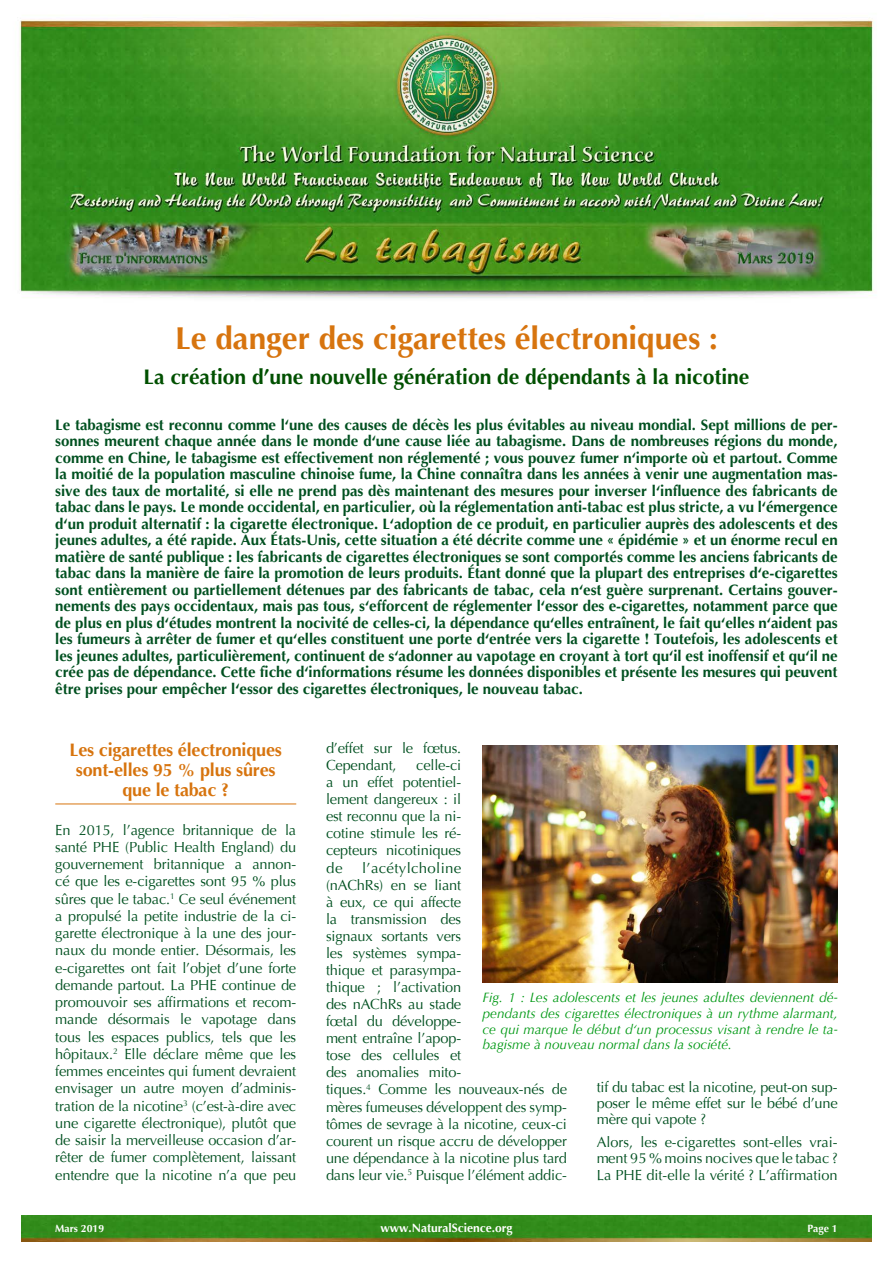
<style>
.page{position:relative;width:893px;height:1263px;background:#fff}
.page>*{position:absolute;margin:0;border:0;box-sizing:border-box;transform-origin:0 0}
.Titel{font:700 31.5px "Optima";color:#d7740e}
.Titel-2{font:700 21px "Optima";color:#005000}
.Titel_orange{font:700 18px/20.2px "Optima";letter-spacing:-.01em;color:#d7740e;text-align:center}
.Lauftext_grün{font:700 15px/16.5px "Optima";color:#005020;text-align:justify}
.Lauftext_grün-2{font:14.55px/17.1px "Optima";letter-spacing:-.01em;color:#005020;text-align:justify}
.t1{font:italic 13.5px/15.8px "Optima";color:#009914;text-align:justify}
.t2{font:700 12px "Optima";color:#fff}
.t3{font:700 10.5px "Optima";color:#fff}
</style>
<div class="page">
<img style="left:19px;top:18px;width:856px;height:965px">
<img style="left:21px;top:1215px;width:851px;height:27px">
<hr style="left:55px;top:804px;width:241px;height:1px;background:#d7740e">
<img style="left:482px;top:746px;width:356px;height:236px">
<p class="Titel" style="left:175px;top:318px;width:544px">Le danger des cigarettes électroniques :</p>
<p class="Titel-2" style="left:144px;top:364px;width:607px">La création d’une nouvelle génération de dépendants à la nicotine</p>
<p class="Lauftext_grün" style="left:55px;top:417px;width:784px">Le tabagisme est reconnu comme l‘une des causes de décès les plus évitables au niveau mondial. Sept millions de per&shy;sonnes meurent chaque année dans le monde d‘une cause liée au tabagisme. Dans de nombreuses régions du monde, comme en Chine, le tabagisme est effectivement non réglementé ; vous pouvez fumer n‘importe où et partout. Comme la moitié de la population masculine chinoise fume, la Chine connaîtra dans les années à venir une augmentation mas&shy;sive des taux de mortalité, si elle ne prend pas dès maintenant des mesures pour inverser l‘influence des fabricants de tabac dans le pays. Le monde occidental, en particulier, où la réglementation anti-tabac est plus stricte, a vu l‘émergence d‘un produit alternatif : la cigarette électronique. L‘adoption de ce produit, en particulier auprès des adolescents et des jeunes adultes, a été rapide. Aux États-Unis, cette situation a été décrite comme une « épidémie » et un énorme recul en matière de santé publique : les fabricants de cigarettes électroniques se sont comportés comme les anciens fabricants de tabac dans la manière de faire la promotion de leurs produits. Étant donné que la plupart des entreprises d‘e-cigarettes sont entièrement ou partiellement détenues par des fabricants de tabac, cela n‘est guère surprenant. Certains gouver&shy;nements des pays occidentaux, mais pas tous, s‘efforcent de réglementer l‘essor des e-cigarettes, notamment parce que de plus en plus d‘études montrent la nocivité de celles-ci, la dépendance qu‘elles entraînent, le fait qu‘elles n‘aident pas les fumeurs à arrêter de fumer et qu‘elles constituent une porte d‘entrée vers la cigarette ! Toutefois, les adolescents et les jeunes adultes, particulièrement, continuent de s‘adonner au vapotage en croyant à tort qu‘il est inoffensif et qu‘il ne crée pas de dépendance. Cette fiche d‘informations résume les données disponibles et présente les mesures qui peuvent être prises pour empêcher l‘essor des cigarettes électroniques, le nouveau tabac.</p>
<p class="Titel_orange" style="left:70px;top:740px;width:214px">Les cigarettes électroniques sont-elles 95 % plus sûres que le tabac ?</p>
<p class="Lauftext_grün-2" style="left:55px;top:821px;width:242px">En 2015, l’agence britannique de la santé PHE (Public Health England) du gouvernement britannique a annon&shy;cé que les e-cigarettes sont 95 % plus sûres que le tabac.<sup>1</sup> Ce seul événement a propulsé la petite industrie de la ci&shy;garette électronique à la une des jour&shy;naux du monde entier. Désormais, les e-cigarettes ont fait l’objet d’une forte demande partout. La PHE continue de promouvoir ses affirmations et recom&shy;mande désormais le vapotage dans tous les espaces publics, tels que les hôpitaux.<sup>2</sup> Elle déclare même que les femmes enceintes qui fument devraient envisager un autre moyen d’adminis&shy;tration de la nicotine<sup>3</sup> (c’est-à-dire avec une cigarette électronique), plutôt que de saisir la merveilleuse occasion d’ar&shy;rêter de fumer complètement, laissant entendre que la nicotine n’a que peu</p>
<p class="Lauftext_grün-2" style="left:326px;top:740px;width:137px">d’effet sur le fœtus.<br>Cependant,</p>
<p class="Lauftext_grün-2" style="left:326px;top:757px;width:137px;text-indent:90px">celle-ci a un effet potentiel&shy;lement dangereux : il est reconnu que la ni&shy;cotine stimule les ré&shy;cepteurs nicotiniques de</p>
<p class="Lauftext_grün-2" style="left:326px;top:859px;width:242px;text-align:left;text-indent:36px">l’acétylcholine<br>(nAChRs) en se liant<br>à eux, ce qui affecte<br>la transmission des<br>signaux sortants vers<br>les systèmes sympa-<br>thique et parasympa-<br>thique ; l’activation<br>des nAChRs au stade<br>fœtal du développe-<br>ment entraîne l’apop-<br>tose des cellules et<br>des anomalies mito-<br>tiques.<sup>4</sup> Comme les nouveaux-nés de mères fumeuses développent des symp&shy;tômes de sevrage à la nicotine, ceux-ci courent un risque accru de développer une dépendance à la nicotine plus tard dans leur vie.<sup>5</sup> Puisque l’élément addic-</p>
<p class="t1" style="left:482px;top:990px;width:357px">Fig. 1 : Les adolescents et les jeunes adultes deviennent dé&shy;pendants des cigarettes électroniques à un rythme alarmant, ce qui marque le début d‘un processus visant à rendre le ta&shy;bagisme à nouveau normal dans la société.</p>
<p class="Lauftext_grün-2" style="left:597px;top:1079px;width:242px;line-height:16px">tif du tabac est la nicotine, peut-on sup&shy;poser le même effet sur le bébé d’une mère qui vapote ?</p>
<p class="Lauftext_grün-2" style="left:597px;top:1134px;width:242px;line-height:16.5px">Alors, les e-cigarettes sont-elles vrai&shy;ment 95 % moins nocives que le tabac ?<br>La PHE dit-elle la vérité ? L’affirmation</p>
<p class="t3" style="left:55px;top:1221px;width:51px">Mars 2019</p>
<p class="t2" style="left:380px;top:1220px;width:134px">www.NaturalScience.org</p>
<p class="t3" style="left:807px;top:1221px;width:32px">Page 1</p>
</div>
